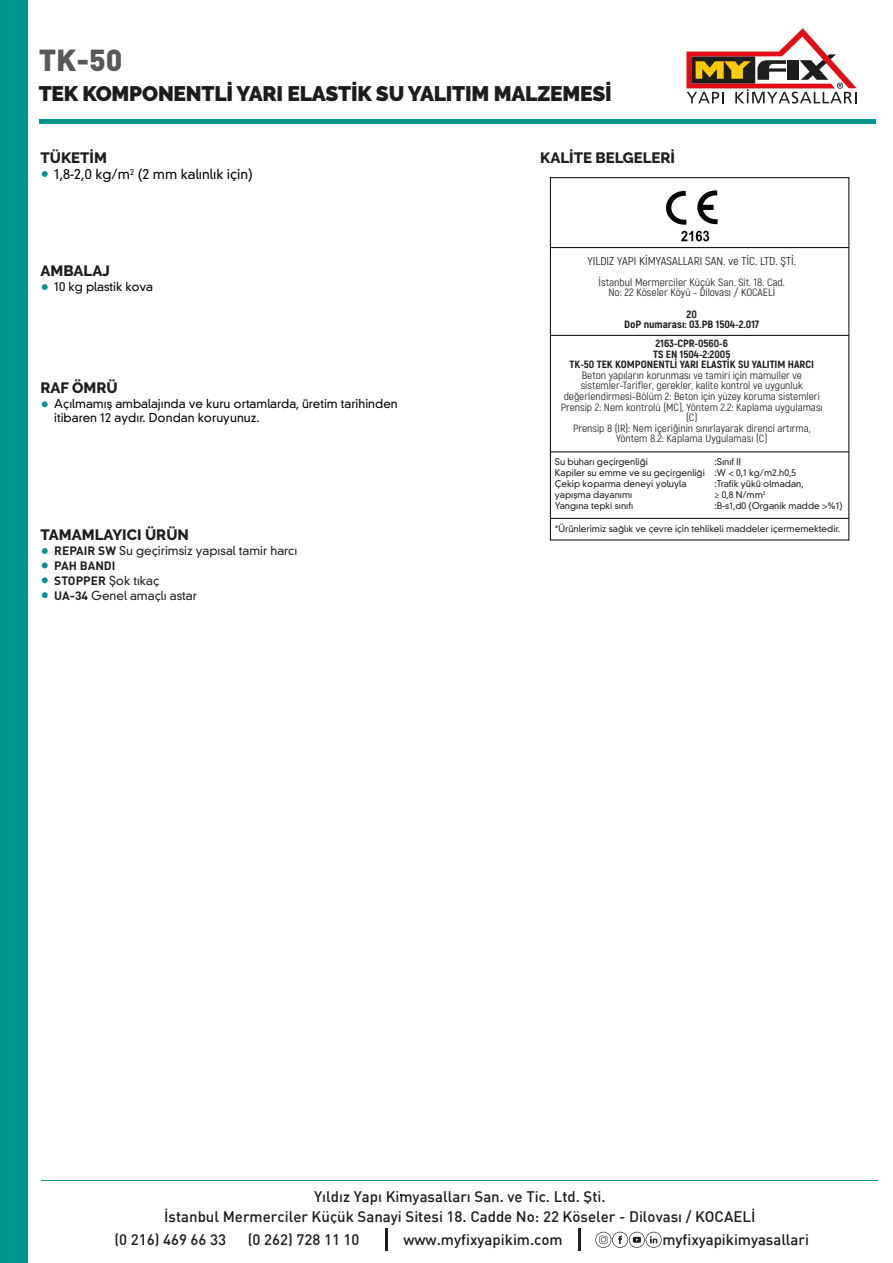
<style>
.page{position:relative;width:893px;height:1263px;background:#fff}
.page>*{position:absolute;margin:0;border:0;box-sizing:border-box;transform-origin:0 0}
.t1{font:900 30px "DIN Pro";color:#585857}
.t2{font:900 21px "Raleway";letter-spacing:-.01em;color:#1d1d1b}
.t3{font:500 15px/19.5px "DI Nbek";color:#1d1d1b;text-align:center}
.t4{font:800 15px "Raleway";color:#1d1d1b}
.t5{font:300 13.5px "DIN Grotesk Std";color:#010101}
.t6{font:300 12px/13.5px "DIN Grotesk Std";color:#010101}
.t7{font:300 12px/15px "DIN Grotesk Std";color:#1d1d1b}
.t8{font:700 12px "DIN Pro";color:#1d1d1b}
.t9{font:11.55px "Akrobat";color:#1d1d1b;scale:1.08 1}
.t10{font:10.65px/10.6px "Akrobat";color:#1d1d1b;text-align:center;scale:1.08 1}
.t11{font:800 10.65px/10.6px "Akrobat";color:#1d1d1b;text-align:center;scale:1.08 1}
.t12{font:10.5px/10.6px "Akrobat";color:#1d1d1b;text-align:center;scale:1.08 1}
.t13{font:800 10.5px/10.6px "Akrobat";color:#1d1d1b;text-align:center;scale:1.08 1}
.t14{font:300 9px/10.8px "DIN Grotesk Std";color:#1d1d1b}
.s1{font-family:"DIN Pro";font-weight:700}
</style>
<div class="page">
<div style="left:0;top:0;width:28px;height:1263px;background:#009490"></div>
<svg style="left:595px;top:1232px;width:67px;height:16px"></svg>
<hr style="left:385px;top:1228px;width:3px;height:23px;background:#1d1d1b">
<hr style="left:578px;top:1228px;width:2px;height:23px;background:#1d1d1b">
<svg style="left:686px;top:28px;width:171px;height:76px"></svg>
<hr style="left:42px;top:1179px;width:836px;height:1px;background:#009490">
<hr style="left:39px;top:119px;width:836px;height:4px;background:#009490">
<svg style="left:42px;top:171px;width:6px;height:6px"></svg>
<svg style="left:42px;top:284px;width:6px;height:6px"></svg>
<svg style="left:42px;top:401px;width:6px;height:6px"></svg>
<svg style="left:42px;top:548px;width:6px;height:6px"></svg>
<svg style="left:42px;top:562px;width:6px;height:6px"></svg>
<svg style="left:42px;top:577px;width:6px;height:6px"></svg>
<svg style="left:42px;top:592px;width:6px;height:6px"></svg>
<svg style="left:666px;top:191px;width:20px;height:34px"></svg>
<svg style="left:697px;top:190px;width:21px;height:34px"></svg>
<svg style="left:681px;top:231px;width:28px;height:10px"></svg>
<div style="left:550px;top:177px;width:299px;height:363px;border:1px solid #000101"></div>
<hr style="left:550px;top:335px;width:299px;height:1px;background:#000101">
<hr style="left:550px;top:247px;width:299px;height:1px;background:#000101">
<hr style="left:550px;top:451px;width:299px;height:1px;background:#000101">
<hr style="left:550px;top:518px;width:299px;height:1px;background:#000101">
<h1 class="t1" style="left:39px;top:40px;width:85px">TK-50</h1>
<h2 class="t2" style="left:39px;top:81px;width:575px">TEK KOMPONENTLİ YARI ELASTİK SU YALITIM MALZEMESİ</h2>
<h3 class="t4" style="left:41px;top:149px;width:68px">TÜKETİM</h3>
<h3 class="t4" style="left:540px;top:149px;width:136px">KALİTE BELGELERİ</h3>
<p class="t5" style="left:54px;top:166px;width:200px">1,8-2,0 kg/m<sup>2</sup> (2 mm kalınlık için)</p>
<h3 class="t4" style="left:41px;top:262px;width:71px">AMBALAJ</h3>
<p class="t6" style="left:54px;top:280px;width:100px">10 kg plastik kova</p>
<h3 class="t4" style="left:41px;top:379px;width:79px">RAF ÖMRÜ</h3>
<p class="t6" style="left:54px;top:397px;width:345px">Açılmamış ambalajında ve kuru ortamlarda, üretim tarihinden itibaren 12 aydır. Dondan koruyunuz.</p>
<h3 class="t4" style="left:41px;top:526px;width:150px">TAMAMLAYICI ÜRÜN</h3>
<p class="t7" style="left:54px;top:543px;width:245px"><span class="s1">REPAIR SW</span> Su geçirimsiz yapısal tamir harcı</p>
<p class="t8" style="left:54px;top:558px;width:63px">PAH BANDI</p>
<p class="t7" style="left:54px;top:573px;width:144px"><span class="s1">STOPPER</span> Şok tıkaç<br><span class="s1">UA-34</span> Genel amaçlı astar</p>
<p class="t9" style="left:587px;top:254px;width:195px">YILDIZ YAPI KİMYASALLARI SAN. ve TİC. LTD. ŞTİ.</p>
<p class="t10" style="left:599px;top:277px;width:174px">İstanbul Mermerciler Küçük San. Sit. 18. Cad.<br>No: 22 Köseler Köyü - Dilovası / KOCAELİ</p>
<p class="t11" style="left:624px;top:308px;width:127px">20<br>DoP numarası: 03.PB 1504-2.017</p>
<p class="t13" style="left:570px;top:338px;width:228px">2163-CPR-0560-6<br>TS EN 1504-2:2005<br>TK-50 TEK KOMPONENTLİ YARI ELASTİK SU YALITIM HARCI</p>
<p class="t12" style="left:561px;top:370px;width:244px">Beton yapıların korunması ve tamiri için mamuller ve sistemler-Tarifler, gerekler, kalite kontrol ve uygunluk değerlendirmesi-Bölüm 2: Beton için yüzey koruma sistemleri Prensip 2: Nem kontrolü (MC), Yöntem 2.2: Kaplama uygulaması (C)<br>Prensip 8 (IR): Nem içeriğinin sınırlayarak direnci artırma, Yöntem 8.2: Kaplama Uygulaması (C)</p>
<p class="t14" style="left:555px;top:457px;width:152px">Su buharı geçirgenliği<br>Kapiler su emme ve su geçirgenliği<br>Çekip koparma deneyi yoluyla yapışma dayanımı<br>Yangına tepki sınıfı</p>
<p class="t14" style="left:555px;top:523px;width:287px">*Ürünlerimiz sağlık ve çevre için tehlikeli maddeler içermemektedir.</p>
<p class="t14" style="left:714px;top:457px;width:130px">:Sınıf II<br>:W &lt; 0,1 kg/m2.h0,5<br>:Trafik yükü olmadan,<br>≥ 0,8 N/mm<sup>2<br></sup>:B-s1,d0 (Organik madde &gt;%1)</p>
<h3 class="t3" style="left:164px;top:1186px;width:593px">Yıldız Yapı Kimyasalları San. ve Tic. Ltd. Şti.<br>İstanbul Mermerciler Küçük Sanayi Sitesi 18. Cadde No: 22 Köseler - Dilovası / KOCAELİ</h3>
<h3 class="t3" style="left:114px;top:1229px;width:113px">(0 216) 469 66 33</h3>
<h3 class="t3" style="left:248px;top:1229px;width:113px">(0 262) 728 11 10</h3>
<h3 class="t3" style="left:403px;top:1229px;width:161px">www.myfixyapikim.com</h3>
<h3 class="t3" style="left:662px;top:1229px;width:148px">myfixyapikimyasallari</h3>
</div>
